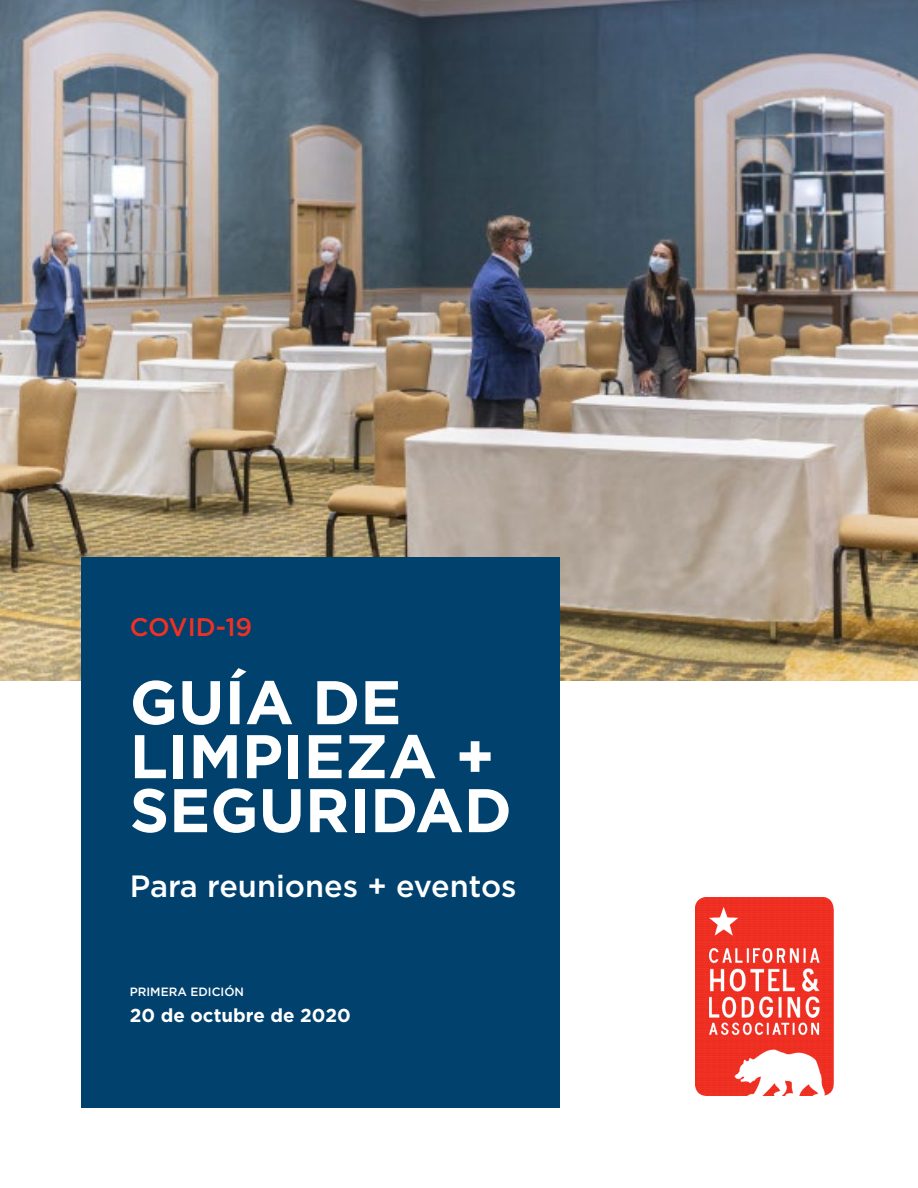
<style>
.page{position:relative;width:918px;height:1188px;background:#fff}
.page>*{position:absolute;margin:0;border:0;box-sizing:border-box;transform-origin:0 0}
.t1{font:700 61.5px/54px "Gotham";color:#fff}
.t2{font:500 30.75px "Gotham";color:#fff}
.t3{font:500 25.5px "Gotham";color:#ee3124}
.t4{font:700 18.75px "Gotham";color:#fff}
.t5{font:500 12px "Gotham";color:#fff}
</style>
<div class="page">
<img style="left:0;top:0;width:918px;height:680px">
<img style="left:696px;top:898px;width:138px;height:198px">
<div style="left:81px;top:557px;width:478px;height:551px;background:#00416e"></div>
<p class="t3" style="left:130px;top:610px;width:124px">COVID-19</p>
<p class="t1" style="left:130px;top:675px;width:384px">GUÍA DE<br>LIMPIEZA +<br>SEGURIDAD</p>
<p class="t2" style="left:130px;top:866px;width:388px">Para reuniones + eventos</p>
<p class="t5" style="left:130px;top:984px;width:116px">PRIMERA EDICIÓN</p>
<p class="t4" style="left:130px;top:1003px;width:223px">20 de octubre de 2020</p>
</div>
